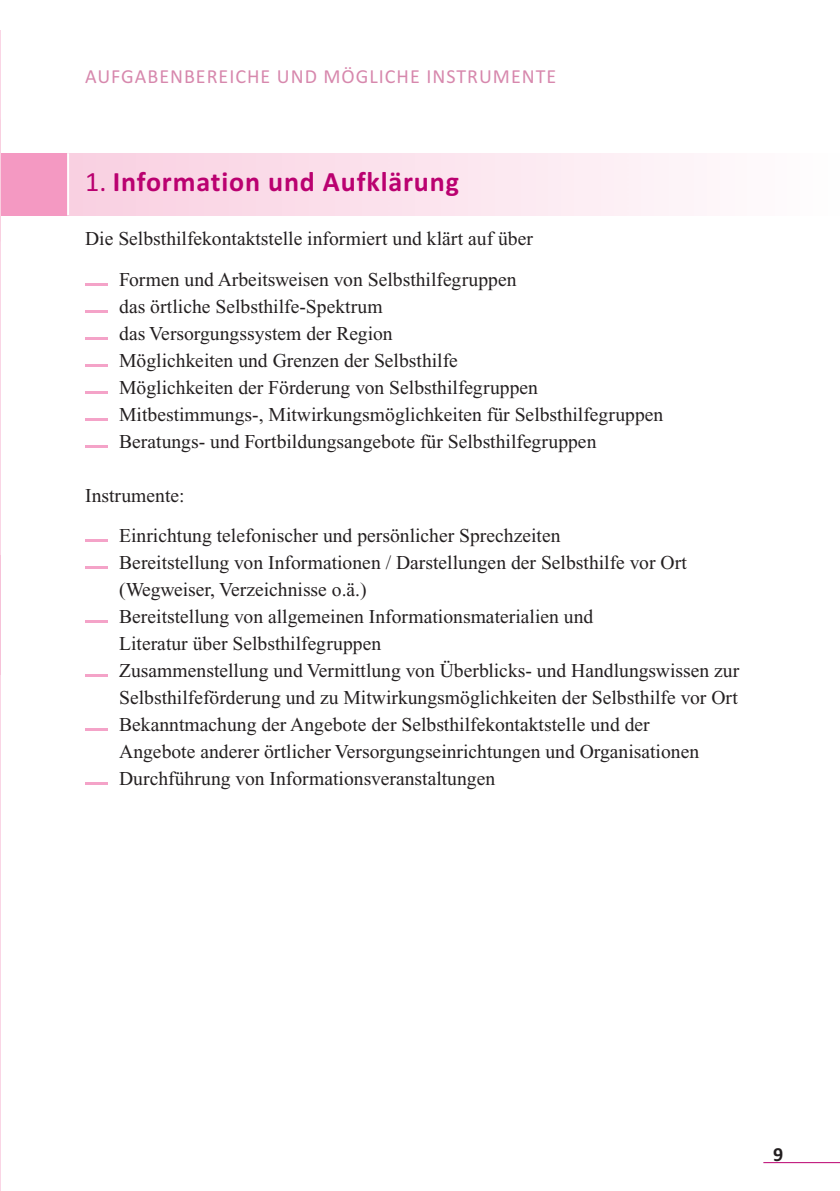
<style>
.page{position:relative;width:840px;height:1191px;background:#fff}
.page>*{position:absolute;margin:0;border:0;box-sizing:border-box;transform-origin:0 0}
.t1{font:700 28px "Calibri";letter-spacing:.03em;color:#ba0170}
.t2{font:20px "Calibri";letter-spacing:.05em;color:#d788ad}
.t3{font:700 20px "Calibri";color:#231f20}
.t4{font:19.6px/27px "Times New Roman";color:#231f20}
.s1{font-weight:400}
</style>
<div class="page">
<div style="left:0;top:153px;width:68px;height:62px;background:#f499c2"></div>
<hr style="left:67px;top:153px;width:2px;height:62px;background:#fff">
<hr style="left:0;top:0;width:1px;height:1191px;background:#f7c1d9">
<img style="left:0;top:31px;width:1px;height:1160px">
<hr style="left:85px;top:283px;width:23px;height:3px;background:#f4a3c8">
<hr style="left:85px;top:310px;width:23px;height:3px;background:#f4a3c8">
<hr style="left:85px;top:337px;width:23px;height:3px;background:#f4a3c8">
<hr style="left:85px;top:364px;width:23px;height:3px;background:#f4a3c8">
<hr style="left:85px;top:391px;width:23px;height:3px;background:#f4a3c8">
<hr style="left:85px;top:418px;width:23px;height:3px;background:#f4a3c8">
<hr style="left:85px;top:445px;width:23px;height:3px;background:#f4a3c8">
<hr style="left:85px;top:539px;width:23px;height:3px;background:#f4a3c8">
<hr style="left:85px;top:566px;width:23px;height:3px;background:#f4a3c8">
<hr style="left:85px;top:620px;width:23px;height:3px;background:#f4a3c8">
<hr style="left:85px;top:674px;width:23px;height:3px;background:#f4a3c8">
<hr style="left:85px;top:728px;width:23px;height:3px;background:#f4a3c8">
<hr style="left:85px;top:782px;width:23px;height:3px;background:#f4a3c8">
<hr style="left:763px;top:1162px;width:76px;height:1px;background:#ba0170">
<p class="t2" style="left:85px;top:64px;width:472px">AUFGABENBEREICHE UND MÖGLICHE INSTRUMENTE</p>
<h1 class="t1" style="left:85px;top:165px;width:375px"><span class="s1">1.</span> Information und Aufklärung</h1>
<p class="t4" style="left:119px;top:220px;width:415px;line-height:40.4px;text-indent:-34px">Die Selbsthilfekontaktstelle informiert und klärt auf über<br>Formen und Arbeitsweisen von Selbsthilfegruppen</p>
<p class="t4" style="left:119px;top:294px;width:545px">das örtliche Selbsthilfe-Spektrum<br>das Versorgungssystem der Region<br>Möglichkeiten und Grenzen der Selbsthilfe<br>Möglichkeiten der Förderung von Selbsthilfegruppen Mitbestimmungs-, Mitwirkungsmöglichkeiten für Selbsthilfegruppen Beratungs- und Fortbildungsangebote für Selbsthilfegruppen</p>
<p class="t4" style="left:119px;top:477px;width:442px;line-height:40.4px;text-indent:-34px">Instrumente:<br>Einrichtung telefonischer und persönlicher Sprechzeiten</p>
<p class="t4" style="left:119px;top:551px;width:621px">Bereitstellung von Informationen / Darstellungen der Selbsthilfe vor Ort (Wegweiser, Verzeichnisse o.ä.)<br>Bereitstellung von allgemeinen Informationsmaterialien und<br>Literatur über Selbsthilfegruppen<br>Zusammenstellung und Vermittlung von Überblicks- und Handlungswissen zur Selbsthilfeförderung und zu Mitwirkungsmöglichkeiten der Selbsthilfe vor Ort Bekanntmachung der Angebote der Selbsthilfekontaktstelle und der<br>Angebote anderer örtlicher Versorgungseinrichtungen und Organisationen Durchführung von Informationsveranstaltungen</p>
<p class="t3" style="left:772px;top:1142px;width:12px">9</p>
</div>
